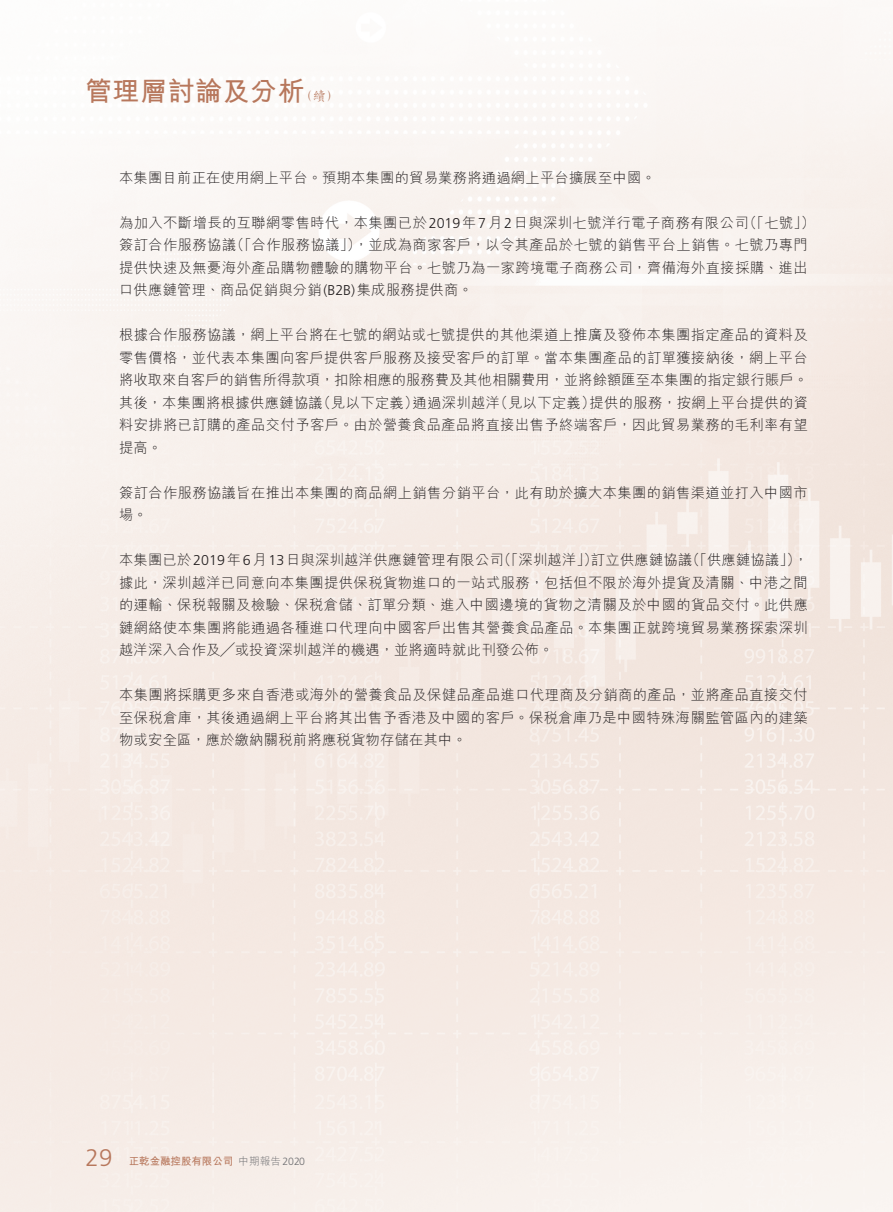
<style>
.page{position:relative;width:893px;height:1212px;background:#fff}
.page>*{position:absolute;margin:0;border:0;box-sizing:border-box;transform-origin:0 0}
.t1{font:700 27px "M Hei HK";letter-spacing:.02em;color:#b7775c}
.t2{font:300 24px "Frutiger LT Std";color:#b7775c}
._00_txt{font:300 14.25px/22.5px "M Hei HK";letter-spacing:.03em;color:#231f20}
.t3{font:500 13.5px "M Kai HK";color:#b7775c}
.t4{font:700 10.5px "M Hei HK";letter-spacing:-.005em;color:#b7775c}
.t5{font:300 10.5px "M Hei HK";color:#6c6d70}
.s1{font-family:"Frutiger LT Std"}
</style>
<div class="page">
<img style="left:0;top:15px;width:893px;height:1197px">
<p class="t1" style="left:85px;top:71px;width:221px">管理層討論及分析</p>
<p class="t3" style="left:299px;top:86px;width:42px">（續(</p>
<p class="_00_txt" style="left:119px;top:166px;width:538px">本集團目前正在使用網上平台。預期本集團的貿易業務將通過網上平台擴展至中國。</p>
<p class="_00_txt" style="left:354px;top:211px;width:455px;text-indent:-235px">為加入不斷增長的互聯網零售時代，本集團已於<span class="s1">2019</span>年<span class="s1">7</span>月<span class="s1">2</span>日與深圳七號洋行電子商務有限公司<br>，並成為商家客戶，以令其產品於七號的銷售平台上銷售。七號乃專門</p>
<p class="_00_txt" style="left:743px;top:211px;width:74px">（「七號 (「</p>
<p class="_00_txt" style="left:230px;top:234px;width:132px">（「合作服務協議」）</p>
<p class="_00_txt" style="left:119px;top:234px;width:690px">簽訂合作服務協議<br>提供快速及無憂海外產品購物體驗的購物平台。七號乃為一家跨境電子商務公司，齊備海外直接採購、進出口供應鏈管理、商品促銷與分銷 <span class="s1">)B2B(</span> 集成服務提供商。</p>
<p class="_00_txt" style="left:119px;top:324px;width:690px;text-align:right">根據合作服務協議，網上平台將在七號的網站或七號提供的其他渠道上推廣及發佈本集團指定產品的資料及零售價格，並代表本集團向客戶提供客戶服務及接受客戶的訂單。當本集團產品的訂單獲接納後，網上平台將收取來自客戶的銷售所得款項，扣除相應的服務費及其他相關費用，並將餘額匯至本集團的指定銀行賬戶。提供的服務，按網上平台提供的資</p>
<p class="_00_txt" style="left:317px;top:391px;width:103px">（見以下定義）</p>
<p class="_00_txt" style="left:494px;top:391px;width:103px">（見以下定義）</p>
<p class="_00_txt" style="left:119px;top:391px;width:690px">其後，本集團將根據供應鏈協議<br>料安排將已訂購的產品交付予客戶。由於營養食品產品將直接出售予終端客戶，因此貿易業務的毛利率有望提高。</p>
<p class="_00_txt" style="left:119px;top:481px;width:690px">簽訂合作服務協議旨在推出本集團的商品網上銷售分銷平台，此有助於擴大本集團的銷售渠道並打入中國市場。</p>
<p class="_00_txt" style="left:686px;top:549px;width:124px">（「供應鏈協議 ，(「</p>
<p class="_00_txt" style="left:412px;top:391px;width:89px">通過深圳越洋</p>
<p class="_00_txt" style="left:497px;top:549px;width:102px">（「深圳越洋」）</p>
<p class="_00_txt" style="left:119px;top:549px;width:690px">本集團已於<span class="s1">2019</span>年<span class="s1">6</span>月<span class="s1">13</span>日與深圳越洋供應鏈管理有限公司<br>據此，深圳越洋已同意向本集團提供保稅貨物進口的一站式服務，包括但不限於海外提貨及清關、中港之間的運輸、保稅報關及檢驗、保稅倉儲、訂單分類、進入中國邊境的貨物之清關及於中國的貨品交付。此供應鏈網絡使本集團將能通過各種進口代理向中國客戶出售其營養食品產品。本集團正就跨境貿易業務探索深圳越洋深入合作及╱或投資深圳越洋的機遇，並將適時就此刊發公佈。</p>
<p class="_00_txt" style="left:119px;top:684px;width:690px;text-align:justify">本集團將採購更多來自香港或海外的營養食品及保健品產品進口代理商及分銷商的產品，並將產品直接交付至保稅倉庫，其後通過網上平台將其出售予香港及中國的客戶。保稅倉庫乃是中國特殊海關監管區內的建築物或安全區，應於繳納關稅前將應稅貨物存儲在其中。</p>
<p class="_00_txt" style="left:591px;top:549px;width:103px">訂立供應鏈協議</p>
<p class="t2" style="left:86px;top:1144px;width:28px">29</p>
<p class="t4" style="left:129px;top:1154px;width:106px">正乾金融控股有限公司</p>
<p class="t5" style="left:238px;top:1156px;width:68px">中期報告<span class="s1">2020</span></p>
</div>
